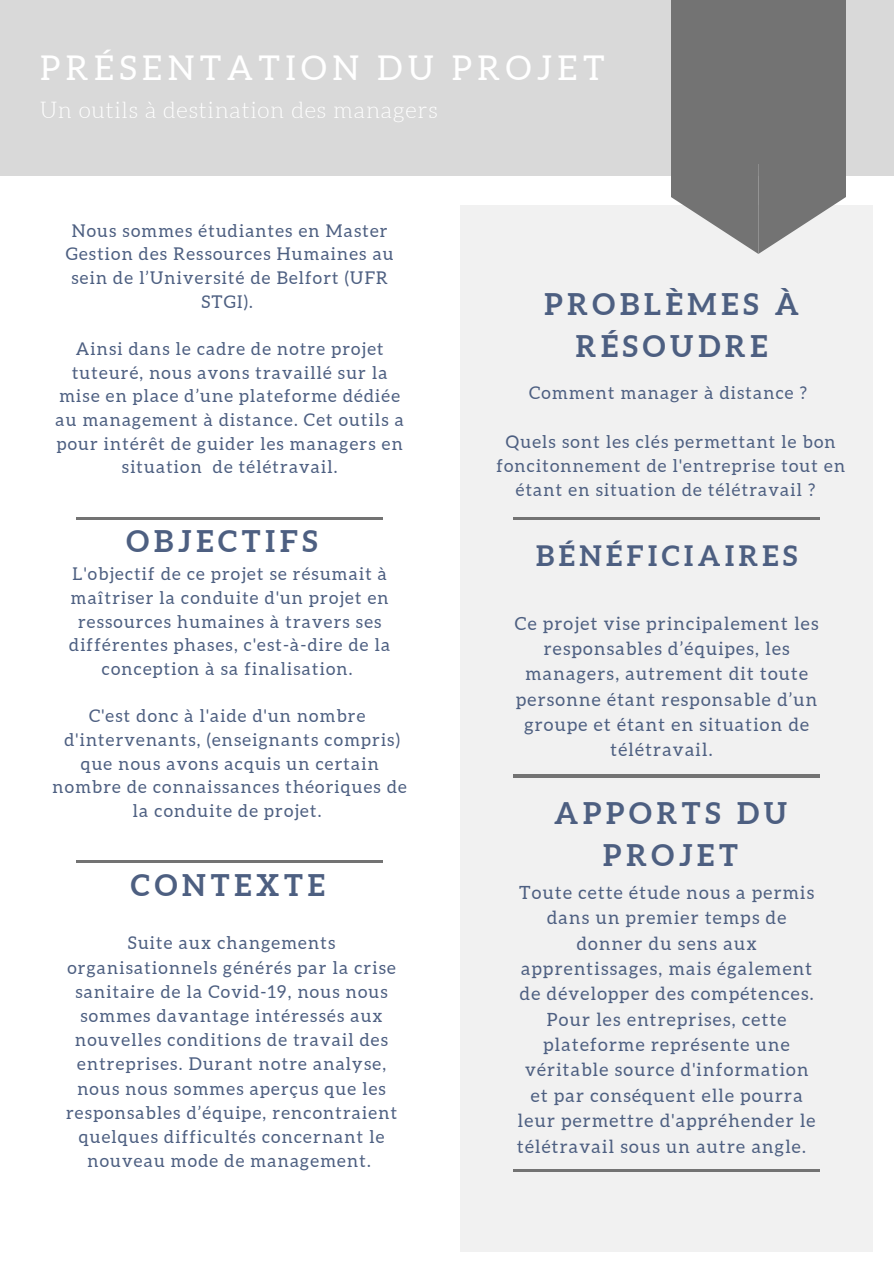
<style>
.page{position:relative;width:894px;height:1264px;background:#fff}
.page>*{position:absolute;margin:0;border:0;box-sizing:border-box;transform-origin:0 0}
.t1{font:34.05px "Aleo";letter-spacing:.16em;color:#fff}
.t2{font:700 29.85px/41.7px "Aleo";letter-spacing:.16em;color:#4d5f81;text-align:center}
.t3{font:700 28.05px "Aleo";letter-spacing:.16em;color:#4d5f81}
.t4{font:300 22.65px "Aleo";letter-spacing:.03em;color:#fff}
.t5{font:18.15px/25.3px "Aleo";letter-spacing:.07em;color:#4d5f81;text-align:center}
.t6{font:17.55px/23.7px "Aleo";letter-spacing:.07em;color:#4d5f81;text-align:center}
</style>
<div class="page">
<div style="left:0;top:0;width:893px;height:176px;background:#d9d9d9"></div>
<div style="left:460px;top:205px;width:412px;height:1046px;background:#f1f1f1"></div>
<div style="left:671px;top:0;width:174px;height:163px;background:#737373"></div>
<svg style="left:671px;top:163px;width:174px;height:91px"></svg>
<hr style="left:513px;top:517px;width:306px;height:2px;background:#737373">
<hr style="left:513px;top:774px;width:306px;height:3px;background:#737373">
<hr style="left:512px;top:1169px;width:307px;height:2px;background:#737373">
<hr style="left:76px;top:860px;width:306px;height:2px;background:#737373">
<hr style="left:76px;top:517px;width:306px;height:2px;background:#737373">
<p class="t1" style="left:40px;top:48px;width:565px">PRÉSENTATION DU PROJET</p>
<p class="t4" style="left:40px;top:98px;width:399px">Un outils à destination des managers</p>
<p class="t6" style="left:66px;top:219px;width:329px">Nous sommes étudiantes en Master<br>Gestion des Ressources Humaines au sein de l’Université de Belfort (UFR<br>STGI).</p>
<p class="t6" style="left:56px;top:337px;width:349px">Ainsi dans le cadre de notre projet tuteuré, nous avons travaillé sur la mise en place d’une plateforme dédiée au management à distance. Cet outils a pour intérêt de guider les managers en situation de télétravail.</p>
<p class="t2" style="left:127px;top:520px;width:192px">OBJECTIFS</p>
<p class="t6" style="left:69px;top:562px;width:322px">L'objectif de ce projet se résumait à maîtriser la conduite d'un projet en ressources humaines à travers ses différentes phases, c'est-à-dire de la conception à sa finalisation.</p>
<p class="t6" style="left:53px;top:704px;width:355px">C'est donc à l'aide d'un nombre d'intervenants, (enseignants compris) que nous avons acquis un certain nombre de connaissances théoriques de la conduite de projet.</p>
<p class="t2" style="left:131px;top:863px;width:195px">CONTEXTE</p>
<p class="t6" style="left:66px;top:930px;width:332px;line-height:24.2px">Suite aux changements organisationnels générés par la crise sanitaire de la Covid-19, nous nous sommes davantage intéressés aux nouvelles conditions de travail des entreprises. Durant notre analyse, nous nous sommes aperçus que les responsables d’équipe, rencontraient quelques difficultés concernant le nouveau mode de management.</p>
<p class="t2" style="left:544px;top:283px;width:256px">PROBLÈMES À<br>RÉSOUDRE</p>
<p class="t6" style="left:529px;top:381px;width:279px">Comment manager à distance ?</p>
<p class="t6" style="left:496px;top:429px;width:350px;line-height:24.2px">Quels sont les clés permettant le bon foncitonnement de l'entreprise tout en étant en situation de télétravail ?</p>
<p class="t3" style="left:536px;top:539px;width:263px">BÉNÉFICIAIRES</p>
<p class="t5" style="left:515px;top:610px;width:305px">Ce projet vise principalement les responsables d’équipes, les managers, autrement dit toute personne étant responsable d’un groupe et étant en situation de télétravail.</p>
<p class="t2" style="left:554px;top:792px;width:234px">APPORTS DU<br>PROJET</p>
<p class="t5" style="left:519px;top:879px;width:296px">Toute cette étude nous a permis dans un premier temps de donner du sens aux apprentissages, mais également de développer des compétences.</p>
<p class="t5" style="left:517px;top:1006px;width:300px">Pour les entreprises, cette plateforme représente une véritable source d'information et par conséquent elle pourra leur permettre d'appréhender le télétravail sous un autre angle.</p>
</div>
